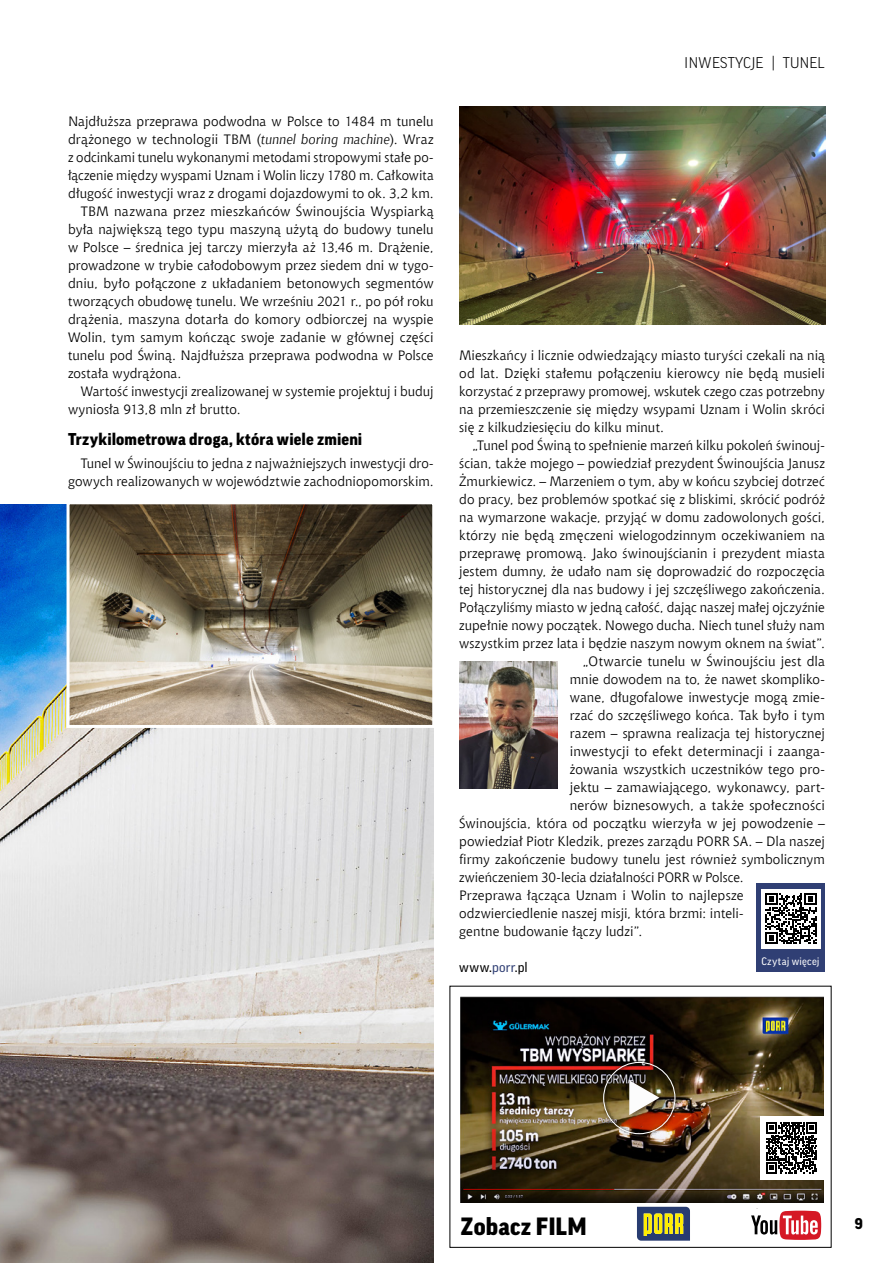
<style>
.page{position:relative;width:893px;height:1263px;background:#fff}
.page>*{position:absolute;margin:0;border:0;box-sizing:border-box;transform-origin:0 0}
.t1{font:900 24.15px "Good Pro";letter-spacing:.005em;color:#000}
.t2{font:900 16.5px "Good Pro";letter-spacing:.01em;color:#000}
.t3{font:300 15px "Good Pro";letter-spacing:.01em;color:#000}
.t4{font:900 15px "Good Pro";color:#000}
.t5{font:13.5px/18px "Chianti EU";letter-spacing:.005em;color:#000;text-align:right}
.t6{font:13.5px "Good Pro";letter-spacing:.015em;color:#000}
.t7{font:10.5px "Good Pro";letter-spacing:.02em;color:#fff}
.s1{font-style:italic}
.s2{color:#303f74}
</style>
<div class="page">
<img style="left:0;top:504px;width:434px;height:759px">
<img style="left:460px;top:107px;width:365px;height:217px">
<svg style="left:751px;top:1211px;width:70px;height:29px"></svg>
<svg style="left:637px;top:1207px;width:53px;height:34px"></svg>
<img style="left:461px;top:997px;width:362px;height:205px">
<div style="left:760px;top:1116px;width:63px;height:64px;background:#fff"></div>
<svg style="left:766px;top:1122px;width:51px;height:51px"></svg>
<svg style="left:598px;top:1057px;width:82px;height:82px"></svg>
<img style="left:603px;top:1062px;width:72px;height:72px">
<div style="left:756px;top:883px;width:69px;height:89px;background:#303f74"></div>
<div style="left:761px;top:889px;width:60px;height:59px;background:#fff"></div>
<svg style="left:765px;top:893px;width:51px;height:51px"></svg>
<img style="left:71px;top:505px;width:360px;height:219px">
<div style="left:67px;top:501px;width:368px;height:227px;border:3px solid #fff"></div>
<img style="left:459px;top:661px;width:98px;height:128px">
<p class="t5" style="left:68px;top:112px;width:367px">Najdłuższa przeprawa podwodna w Polsce to 1484 m tunelu</p>
<p class="t5" style="left:68px;top:130px;width:367px">drążonego w technologii TBM (<span class="s1">tunnel boring machine</span>). Wraz</p>
<p class="t5" style="left:68px;top:148px;width:367px">z odcinkami tunelu wykonanymi metodami stropowymi stałe po-</p>
<p class="t5" style="left:68px;top:166px;width:367px">łączenie między wyspami Uznam i Wolin liczy 1780 m. Całkowita</p>
<p class="t5" style="left:68px;top:184px;width:367px">długość inwestycji wraz z drogami dojazdowymi to ok. 3,2 km.</p>
<p class="t5" style="left:81px;top:202px;width:354px">TBM nazwana przez mieszkańców Świnoujścia Wyspiarką</p>
<p class="t5" style="left:68px;top:220px;width:367px">była największą tego typu maszyną użytą do budowy tunelu</p>
<p class="t5" style="left:68px;top:238px;width:367px">w Polsce – średnica jej tarczy mierzyła aż 13,46 m. Drążenie,</p>
<p class="t5" style="left:68px;top:256px;width:367px">prowadzone w trybie całodobowym przez siedem dni w tygo-</p>
<p class="t5" style="left:68px;top:274px;width:367px">dniu, było połączone z układaniem betonowych segmentów</p>
<p class="t5" style="left:68px;top:292px;width:367px">tworzących obudowę tunelu. We wrześniu 2021 r., po pół roku</p>
<p class="t5" style="left:68px;top:310px;width:367px">drążenia, maszyna dotarła do komory odbiorczej na wyspie</p>
<p class="t5" style="left:68px;top:328px;width:367px">Wolin, tym samym kończąc swoje zadanie w głównej części</p>
<p class="t5" style="left:68px;top:346px;width:367px">tunelu pod Świną. Najdłuższa przeprawa podwodna w Polsce</p>
<p class="t5" style="left:68px;top:364px;width:115px">została wydrążona.</p>
<p class="t5" style="left:81px;top:382px;width:354px">Wartość inwestycji zrealizowanej w systemie projektuj i buduj</p>
<p class="t5" style="left:68px;top:400px;width:174px">wyniosła 913,8 mln zł brutto.</p>
<p class="t2" style="left:68px;top:430px;width:296px">Trzykilometrowa droga, która wiele zmieni</p>
<p class="t5" style="left:68px;top:454px;width:367px">Tunel w Świnoujściu to jedna z najważniejszych inwestycji dro&shy;gowych realizowanych w województwie zachodniopomorskim.</p>
<p class="t3" style="left:684px;top:54px;width:142px">INWESTYCJE | TUNEL</p>
<p class="t5" style="left:459px;top:346px;width:367px;text-align:justify">Mieszkańcy i licznie odwiedzający miasto turyści czekali na nią od lat. Dzięki stałemu połączeniu kierowcy nie będą musieli korzystać z przeprawy promowej, wskutek czego czas potrzebny na przemieszczenie się między wsypami Uznam i Wolin skróci się z kilkudziesięciu do kilku minut.</p>
<p class="t5" style="left:472px;top:436px;width:354px">„Tunel pod Świną to spełnienie marzeń kilku pokoleń świnouj-</p>
<p class="t5" style="left:459px;top:454px;width:367px">ścian, także mojego – powiedział prezydent Świnoujścia Janusz</p>
<p class="t5" style="left:459px;top:472px;width:367px">Żmurkiewicz. – Marzeniem o tym, aby w końcu szybciej dotrzeć</p>
<p class="t5" style="left:459px;top:490px;width:367px">do pracy, bez problemów spotkać się z bliskimi, skrócić podróż</p>
<p class="t5" style="left:459px;top:508px;width:367px">na wymarzone wakacje, przyjąć w domu zadowolonych gości,</p>
<p class="t5" style="left:459px;top:526px;width:367px">którzy nie będą zmęczeni wielogodzinnym oczekiwaniem na</p>
<p class="t5" style="left:459px;top:544px;width:367px">przeprawę promową. Jako świnoujścianin i prezydent miasta</p>
<p class="t5" style="left:459px;top:562px;width:367px">jestem dumny, że udało nam się doprowadzić do rozpoczęcia</p>
<p class="t5" style="left:459px;top:580px;width:367px">tej historycznej dla nas budowy i jej szczęśliwego zakończenia.</p>
<p class="t5" style="left:459px;top:598px;width:367px">Połączyliśmy miasto w jedną całość, dając naszej małej ojczyźnie</p>
<p class="t5" style="left:459px;top:616px;width:367px">zupełnie nowy początek. Nowego ducha. Niech tunel służy nam</p>
<p class="t5" style="left:459px;top:634px;width:367px">wszystkim przez lata i będzie naszym nowym oknem na świat”.</p>
<p class="t5" style="left:583px;top:652px;width:244px">„Otwarcie tunelu w Świnoujściu jest dla</p>
<p class="t5" style="left:570px;top:670px;width:257px">mnie dowodem na to, że nawet skompliko-</p>
<p class="t5" style="left:570px;top:688px;width:257px">wane, długofalowe inwestycje mogą zmie-</p>
<p class="t5" style="left:570px;top:706px;width:257px">rzać do szczęśliwego końca. Tak było i tym</p>
<p class="t5" style="left:570px;top:724px;width:257px">razem – sprawna realizacja tej historycznej</p>
<p class="t5" style="left:570px;top:742px;width:257px">inwestycji to efekt determinacji i zaanga-</p>
<p class="t5" style="left:570px;top:760px;width:257px">żowania wszystkich uczestników tego pro-</p>
<p class="t5" style="left:570px;top:778px;width:257px">jektu – zamawiającego, wykonawcy, part-</p>
<p class="t5" style="left:570px;top:796px;width:257px">nerów biznesowych, a także społeczności</p>
<p class="t5" style="left:459px;top:814px;width:367px">Świnoujścia, która od początku wierzyła w jej powodzenie –</p>
<p class="t5" style="left:459px;top:832px;width:367px">powiedział Piotr Kledzik, prezes zarządu PORR SA. – Dla naszej</p>
<p class="t5" style="left:459px;top:850px;width:367px">firmy zakończenie budowy tunelu jest również symbolicznym</p>
<p class="t5" style="left:459px;top:868px;width:286px">zwieńczeniem 30-lecia działalności PORR w Polsce.</p>
<p class="t5" style="left:459px;top:886px;width:286px">Przeprawa łącząca Uznam i Wolin to najlepsze</p>
<p class="t5" style="left:459px;top:904px;width:286px">odzwierciedlenie naszej misji, która brzmi: inteli-</p>
<p class="t5" style="left:459px;top:922px;width:185px">gentne budowanie łączy ludzi”.</p>
<p class="t6" style="left:459px;top:959px;width:70px">www.<span class="s2">porr</span>.pl</p>
<p class="t7" style="left:761px;top:955px;width:60px">Czytaj więcej</p>
<h1 class="t1" style="left:461px;top:1213px;width:128px">Zobacz FILM</h1>
<p class="t4" style="left:855px;top:1215px;width:9px">9</p>
</div>
